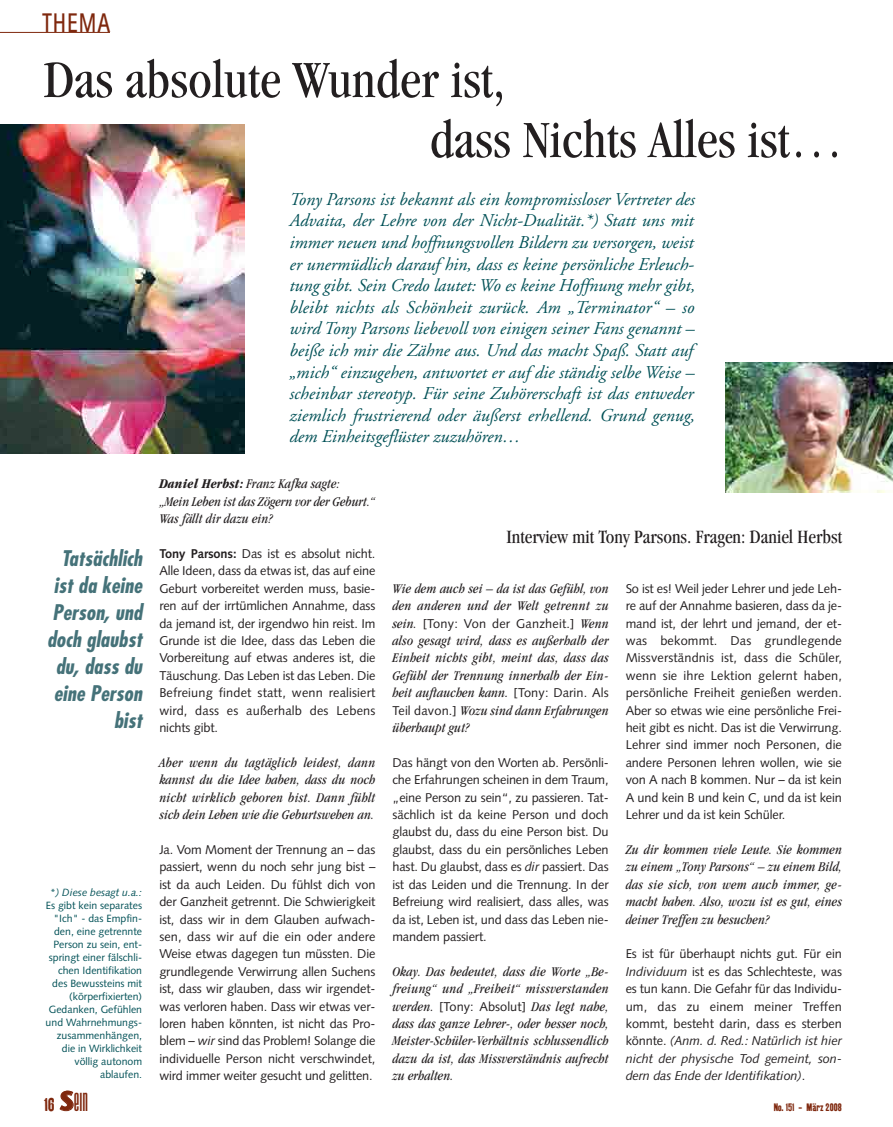
<style>
.page{position:relative;width:893px;height:1127px;background:#fff}
.page>*{position:absolute;margin:0;border:0;box-sizing:border-box;transform-origin:0 0}
.t1{font:condensed 54px/60px "Garamond";color:#231f20}
.t2{font:27px "Cg Neon Ex Cd";color:#7f280e}
.t3{font:700 27px "Rotis Sans Serif";letter-spacing:.05em;color:#7f280e;scale:.78 1}
.t4{font:italic 700 condensed 21px/27px "Futura";color:#457279;text-align:right}
.t5{font:condensed 19.5px "Garamond";color:#231f20}
.t6{font:italic 18px/21.6px "Adobe Garamond";color:#005056}
.t7{font:italic condensed 13.8px/17.4px "Garamond";letter-spacing:.01em;color:#231f20;text-align:justify}
.t8{font:12.75px/17.4px "Syntax";letter-spacing:-.01em;color:#231f20;text-align:justify}
.t9{font:12.75px "Syntax";letter-spacing:.015em;color:#231f20}
.t10{font:10.5px/13px "Syntax";color:#005056;text-align:right}
.t11{font:italic 10.5px "Syntax";color:#005056}
.t12{font:10.5px "Kipp No 1";color:#7f280e}
.s1{font-weight:700}
.s2{font-style:italic}
.s3{font-family:"Garamond";font-style:italic;font-stretch:condensed;font-size:13.8px}
.s4{font-family:"Syntax";font-stretch:normal;font-size:12.75px}
.s5{font-family:"Syntax";font-style:normal;font-stretch:normal;font-size:12.75px}
.s6{font-family:"Kipp No 1";font-size:18px}
.s7{font-family:"Stone Sans";font-weight:700}
</style>
<div class="page">
<img style="left:0;top:125px;width:245px;height:328px">
<img style="left:725px;top:362px;width:168px;height:130px">
<hr style="left:0;top:32px;width:110px;height:1px;background:#7f280e">
<h2 class="t3" style="left:43px;top:13px;width:88px">THEMA</h2>
<h1 class="t1" style="left:430px;top:54px;width:415px;text-indent:-386px">Das absolute Wunder ist,<br>dass Nichts Alles ist…</h1>
<p class="t6" style="left:289px;top:190px;width:407px">Tony Parsons ist bekannt als ein kompromissloser Vertreter des Advaita, der Lehre von der Nicht-Dualität.*) Statt uns mit immer neuen und hoffnungsvollen Bildern zu versorgen, weist er unermüdlich darauf hin, dass es keine persönliche Erleuch&shy;tung gibt. Sein Credo lautet: Wo es keine Hoffnung mehr gibt, bleibt nichts als Schönheit zurück. Am „Terminator“ – so wird Tony Parsons liebevoll von einigen seiner Fans genannt – beiße ich mir die Zähne aus. Und das macht Spaß. Statt auf „mich“ einzugehen, antwortet er auf die ständig selbe Weise – scheinbar stereotyp. Für seine Zuhörerschaft ist das entweder ziemlich frustrierend oder äußerst erhellend. Grund genug, dem Einheitsgeflüster zuzuhören…</p>
<p class="t7" style="left:159px;top:476px;width:218px;text-align:left"><span class="s1">Daniel Herbst:</span> Franz Kafka sagte:<br>„Mein Leben ist das Zögern vor der Geburt.“<br>Was fällt dir dazu ein?</p>
<p class="t8" style="left:159px;top:546px;width:218px"><span class="s1">Tony Parsons:</span> Das ist es absolut nicht.<br>Alle Ideen, dass da etwas ist, das auf eine Geburt vorbereitet werden muss, basie&shy;ren auf der irrtümlichen Annahme, dass da jemand ist, der irgendwo hin reist. Im Grunde ist die Idee, dass das Leben die Vorbereitung auf etwas anderes ist, die Täuschung. Das Leben ist das Leben. Die Befreiung findet statt, wenn realisiert wird, dass es außerhalb des Lebens nichts gibt.</p>
<p class="t7" style="left:159px;top:755px;width:218px">Aber wenn du tagtäglich leidest, dann kannst du die Idee haben, dass du noch nicht wirklich geboren bist. Dann fühlt sich dein Leben wie die Geburtswehen an.</p>
<p class="t8" style="left:159px;top:842px;width:218px">Ja. Vom Moment der Trennung an – das passiert, wenn du noch sehr jung bist – ist da auch Leiden. Du fühlst dich von der Ganzheit getrennt. Die Schwierigkeit ist, dass wir in dem Glauben aufwach&shy;sen, dass wir auf die ein oder andere Weise etwas dagegen tun müssten. Die grundlegende Verwirrung allen Suchens ist, dass wir glauben, dass wir irgendet&shy;was verloren haben. Dass wir etwas ver&shy;loren haben könnten, ist nicht das Pro&shy;blem – <span class="s2">wir</span> sind das Problem! Solange die individuelle Person nicht verschwindet, wird immer weiter gesucht und gelitten.</p>
<h3 class="t5" style="left:506px;top:529px;width:337px">Interview mit Tony Parsons. Fragen: Daniel Herbst</h3>
<h3 class="t4" style="left:47px;top:546px;width:100px">Tatsächlich ist da keine<br>Person, und doch glaubst du, dass du eine Person bist</h3>
<p class="t7" style="left:392px;top:581px;width:218px">Wie dem auch sei – da ist das Gefühl, von den anderen und der Welt getrennt zu</p>
<p class="t9" style="left:392px;top:618px;width:218px"><span class="s3">sein.</span> [Tony: Von der Ganzheit.] <span class="s3">Wenn</span></p>
<p class="t7" style="left:392px;top:633px;width:218px">also gesagt wird, dass es außerhalb der Einheit nichts gibt, meint das, dass das Gefühl der Trennung innerhalb der Ein&shy;heit auftauchen kann<span class="s4">.</span> <span class="s5">[Tony: Darin. Als Teil davon.]</span> Wozu sind dann Erfahrungen überhaupt gut?</p>
<p class="t8" style="left:392px;top:755px;width:218px">Das hängt von den Worten ab. Persönli&shy;che Erfahrungen scheinen in dem Traum, „eine Person zu sein“, zu passieren. Tat&shy;sächlich ist da keine Person und doch glaubst du, dass du eine Person bist. Du glaubst, dass du ein persönliches Leben hast. Du glaubst, dass es <span class="s2">dir</span> passiert. Das ist das Leiden und die Trennung. In der Befreiung wird realisiert, dass alles, was da ist, Leben ist, und dass das Leben nie&shy;mandem passiert.</p>
<p class="t7" style="left:392px;top:963px;width:218px">Okay. Das bedeutet, dass die Worte „Be&shy;freiung“ und „Freiheit“ missverstanden werden. <span class="s5">[Tony: Absolut]</span> Das legt nahe, dass das ganze Lehrer-, oder besser noch, Meister-Schüler-Verhältnis schlussendlich dazu da ist, das Missverständnis aufrecht zu erhalten.</p>
<p class="t8" style="left:626px;top:581px;width:218px">So ist es! Weil jeder Lehrer und jede Leh&shy;re auf der Annahme basieren, dass da je&shy;mand ist, der lehrt und jemand, der et&shy;was bekommt. Das grundlegende Missverständnis ist, dass die Schüler, wenn sie ihre Lektion gelernt haben, persönliche Freiheit genießen werden.<br>Aber so etwas wie eine persönliche Frei&shy;heit gibt es nicht. Das ist die Verwirrung.<br>Lehrer sind immer noch Personen, die andere Personen lehren wollen, wie sie von A nach B kommen. Nur – da ist kein A und kein B und kein C, und da ist kein Lehrer und da ist kein Schüler.</p>
<p class="t7" style="left:626px;top:842px;width:218px">Zu dir kommen viele Leute. Sie kommen zu einem „Tony Parsons“ – zu einem Bild, das sie sich, von wem auch immer, ge&shy;macht haben. Also, wozu ist es gut, eines deiner Treffen zu besuchen?</p>
<p class="t8" style="left:626px;top:946px;width:218px">Es ist für überhaupt nichts gut. Für ein <span class="s2">Individuum</span> ist es das Schlechteste, was es tun kann. Die Gefahr für das Individu&shy;um, das zu einem meiner Treffen kommt, besteht darin, dass es sterben könnte. <span class="s2">(Anm. d. Red.: Natürlich ist hier nicht der physische Tod gemeint, son&shy;dern das Ende der Identifikation)</span>.</p>
<p class="t11" style="left:50px;top:888px;width:94px">*) Diese besagt u.a.:</p>
<p class="t10" style="left:46px;top:899px;width:98px">Es gibt kein separates "Ich" - das Empfin&shy;den, eine getrennte<br>Person zu sein, ent&shy;springt einer fälschli&shy;chen Identifikation des Bewussteins mit (körperfixierten)<br>Gedanken, Gefühlen und Wahrnehmungs&shy;zusammenhängen, die in Wirklichkeit völlig autonom ablaufen.</p>
<h2 class="t2" style="left:44px;top:1085px;width:45px"><span class="s6">16</span> <span class="s7">S</span>EIN</h2>
<p class="t12" style="left:774px;top:1103px;width:70px">No. 151 - März 2008</p>
</div>
